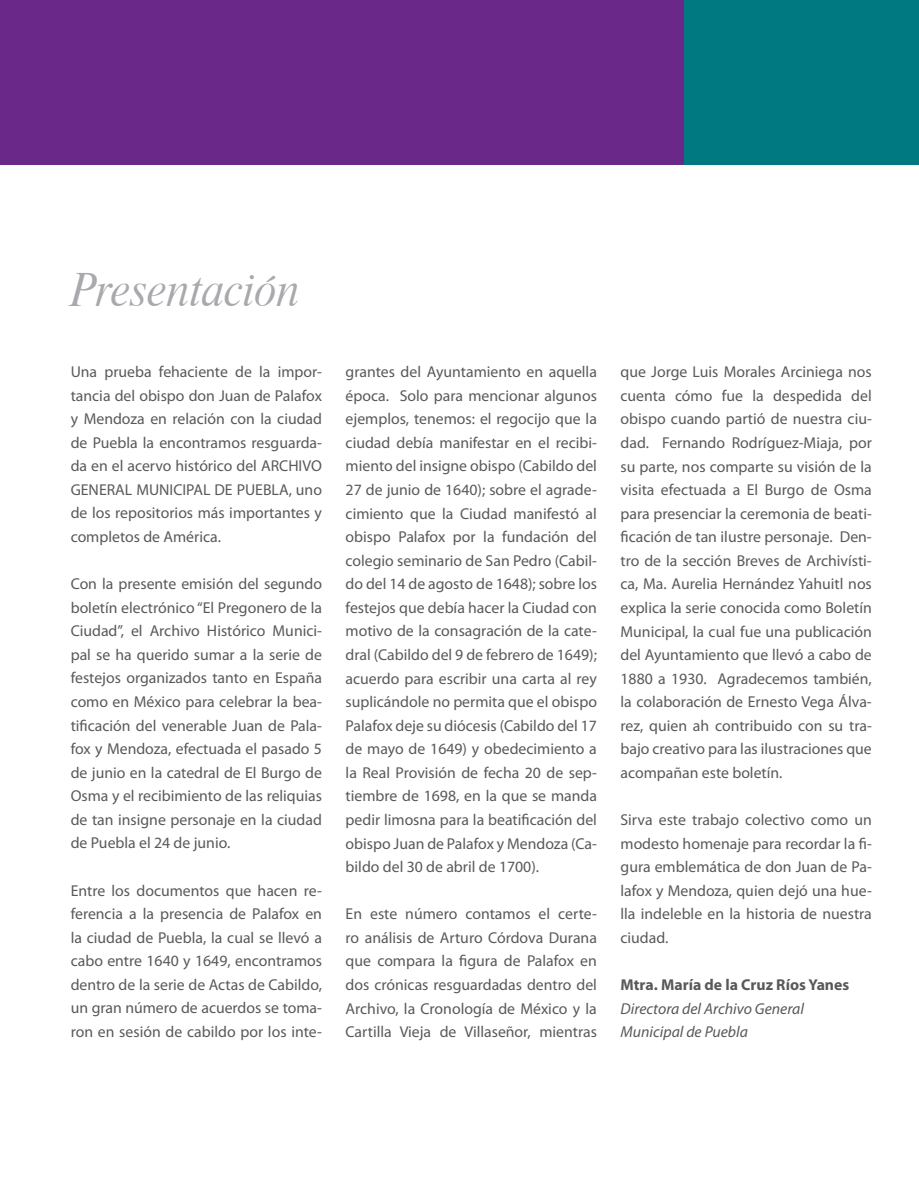
<style>
.page{position:relative;width:919px;height:1191px;background:#fff}
.page>*{position:absolute;margin:0;border:0;box-sizing:border-box;transform-origin:0 0}
.t1{font:45px "Dutch 801 BT Italic Headline";color:#a7a9ac}
.t2{font:15.75px/23.5px "Myriad Pro";color:#58595b;text-align:justify}
.t3{font:italic 15.75px/23.5px "Myriad Pro";color:#58595b}
.t4{font:700 15.75px "Myriad Pro";color:#58595b}
</style>
<div class="page">
<div style="left:0;top:0;width:918px;height:164px;background:#6a2889"></div>
<div style="left:685px;top:0;width:233px;height:164px;background:#007981"></div>
<h1 class="t1" style="left:71px;top:263px;width:231px">Presentación</h1>
<p class="t2" style="left:71px;top:360px;width:253px">Una prueba fehaciente de la impor&shy;tancia del obispo don Juan de Palafox y Mendoza en relación con la ciudad de Puebla la encontramos resguarda&shy;da en el acervo histórico del ARCHIVO GENERAL MUNICIPAL DE PUEBLA, uno de los repositorios más importantes y completos de América.</p>
<p class="t2" style="left:71px;top:572px;width:253px">Con la presente emisión del segundo boletín electrónico “El Pregonero de la Ciudad”, el Archivo Histórico Munici&shy;pal se ha querido sumar a la serie de festejos organizados tanto en España como en México para celebrar la bea&shy;tificación del venerable Juan de Pala&shy;fox y Mendoza, efectuada el pasado 5 de junio en la catedral de El Burgo de Osma y el recibimiento de las reliquias de tan insigne personaje en la ciudad de Puebla el 24 de junio.</p>
<p class="t2" style="left:71px;top:878px;width:253px">Entre los documentos que hacen re&shy;ferencia a la presencia de Palafox en la ciudad de Puebla, la cual se llevó a cabo entre 1640 y 1649, encontramos dentro de la serie de Actas de Cabildo, un gran número de acuerdos se toma&shy;ron en sesión de cabildo por los inte-</p>
<p class="t2" style="left:345px;top:360px;width:253px">grantes del Ayuntamiento en aquella época. Solo para mencionar algunos ejemplos, tenemos: el regocijo que la ciudad debía manifestar en el recibi&shy;miento del insigne obispo (Cabildo del 27 de junio de 1640); sobre el agrade&shy;cimiento que la Ciudad manifestó al obispo Palafox por la fundación del colegio seminario de San Pedro (Cabil&shy;do del 14 de agosto de 1648); sobre los festejos que debía hacer la Ciudad con motivo de la consagración de la cate&shy;dral (Cabildo del 9 de febrero de 1649); acuerdo para escribir una carta al rey suplicándole no permita que el obispo Palafox deje su diócesis (Cabildo del 17 de mayo de 1649) y obedecimiento a la Real Provisión de fecha 20 de sep&shy;tiembre de 1698, en la que se manda pedir limosna para la beatificación del obispo Juan de Palafox y Mendoza (Ca&shy;bildo del 30 de abril de 1700).</p>
<p class="t2" style="left:345px;top:902px;width:253px">En este número contamos el certe&shy;ro análisis de Arturo Córdova Durana que compara la figura de Palafox en dos crónicas resguardadas dentro del Archivo, la Cronología de México y la Cartilla Vieja de Villaseñor, mientras</p>
<p class="t2" style="left:620px;top:360px;width:253px">que Jorge Luis Morales Arciniega nos cuenta cómo fue la despedida del obispo cuando partió de nuestra ciu&shy;dad. Fernando Rodríguez-Miaja, por su parte, nos comparte su visión de la visita efectuada a El Burgo de Osma para presenciar la ceremonia de beati&shy;ficación de tan ilustre personaje. Den&shy;tro de la sección Breves de Archivísti&shy;ca, Ma. Aurelia Hernández Yahuitl nos explica la serie conocida como Boletín Municipal, la cual fue una publicación del Ayuntamiento que llevó a cabo de 1880 a 1930. Agradecemos también, la colaboración de Ernesto Vega Álva&shy;rez, quien ah contribuido con su tra&shy;bajo creativo para las ilustraciones que acompañan este boletín.</p>
<p class="t2" style="left:620px;top:808px;width:253px">Sirva este trabajo colectivo como un modesto homenaje para recordar la fi&shy;gura emblemática de don Juan de Pa&shy;lafox y Mendoza, quien dejó una hue&shy;lla indeleble en la historia de nuestra ciudad.</p>
<p class="t4" style="left:620px;top:974px;width:230px">Mtra. María de la Cruz Ríos Yanes</p>
<p class="t3" style="left:620px;top:996px;width:185px">Directora del Archivo General<br>Municipal de Puebla</p>
</div>
